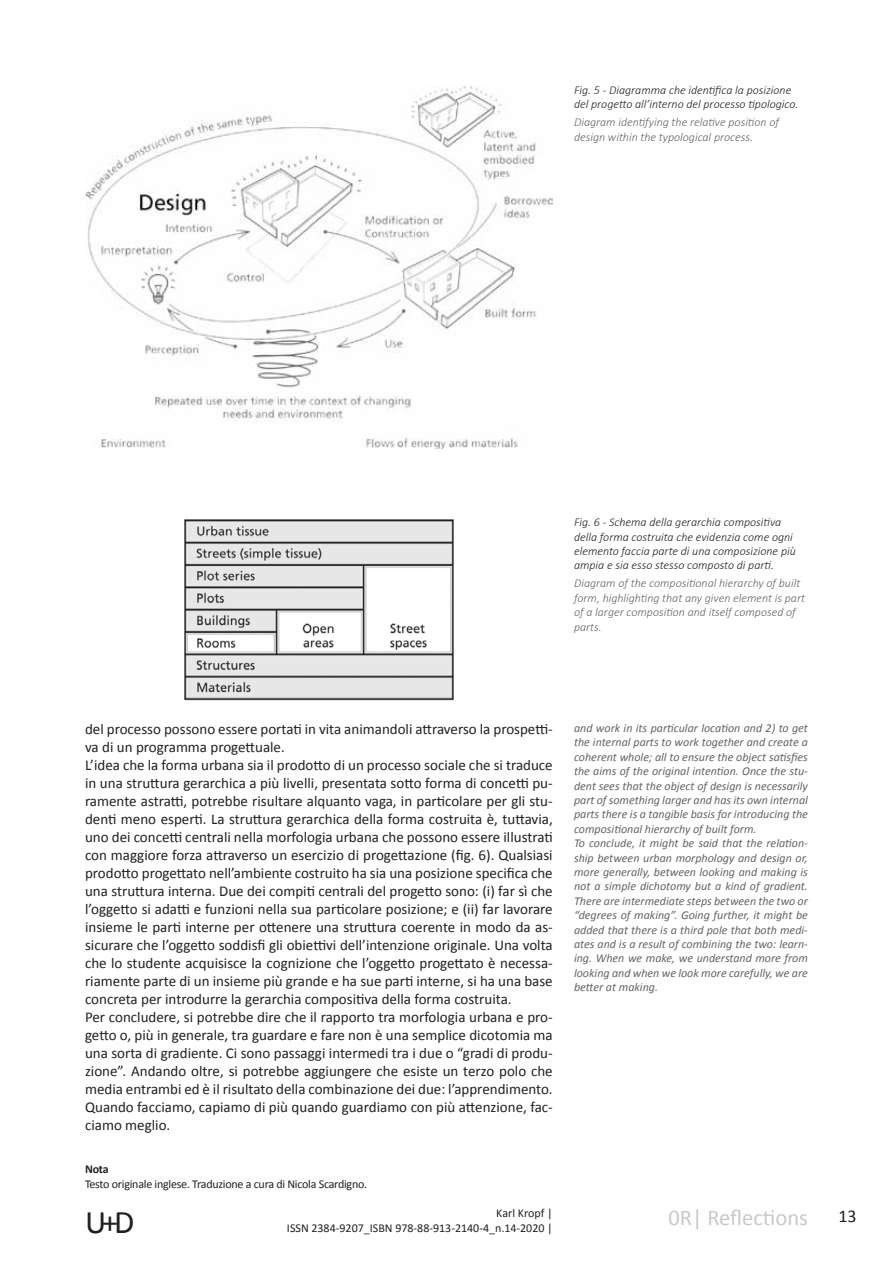
<style>
.page{position:relative;width:893px;height:1263px;background:#fff}
.page>*{position:absolute;margin:0;border:0;box-sizing:border-box;transform-origin:0 0}
.t1{font:33px "Calibri";color:#231f20}
.t2{font:22.5px "Calibri";color:#c7c9cb}
.t3{font:18px "Calibri";color:#231f20}
.t4{font:15px/18px "Calibri";color:#231f20}
.t5{font:italic 12px/14.4px "Calibri";color:#636466}
.t6{font:italic 300 12px/14.4px "Calibri";color:#231f20}
.t7{font:italic 300 12px/14.4px "Calibri";color:#636466}
.t8{font:12px "Calibri";color:#231f20}
.t9{font:12px "Calibri";letter-spacing:-.02em;color:#231f20}
.t10{font:700 12px "Calibri";color:#231f20}
</style>
<div class="page">
<img style="left:85px;top:85px;width:468px;height:363px">
<img style="left:184px;top:519px;width:270px;height:182px">
<p class="t6" style="left:574px;top:83px;width:226px">Fig. 5 - Diagramma che identifica la posizione del progetto all’interno del processo tipologico.</p>
<p class="t7" style="left:574px;top:115px;width:206px">Diagram identifying the relative position of design within the typological process.</p>
<p class="t6" style="left:574px;top:515px;width:223px">Fig. 6 - Schema della gerarchia compositiva della forma costruita che evidenzia come ogni elemento faccia parte di una composizione più ampia e sia esso stesso composto di parti.</p>
<p class="t7" style="left:574px;top:576px;width:232px">Diagram of the compositional hierarchy of built form, highlighting that any given element is part of a larger composition and itself composed of parts.</p>
<p class="t4" style="left:85px;top:720px;width:469px">del processo possono essere portati in vita animandoli attraverso la prospetti&shy;va di un programma progettuale.<br>L’idea che la forma urbana sia il prodotto di un processo sociale che si traduce in una struttura gerarchica a più livelli, presentata sotto forma di concetti pu&shy;ramente astratti, potrebbe risultare alquanto vaga, in particolare per gli stu&shy;denti meno esperti. La struttura gerarchica della forma costruita è, tuttavia, uno dei concetti centrali nella morfologia urbana che possono essere illustrati con maggiore forza attraverso un esercizio di progettazione (fig. 6). Qualsiasi prodotto progettato nell’ambiente costruito ha sia una posizione specifica che una struttura interna. Due dei compiti centrali del progetto sono: (i) far sì che l’oggetto si adatti e funzioni nella sua particolare posizione; e (ii) far lavorare insieme le parti interne per ottenere una struttura coerente in modo da as&shy;sicurare che l’oggetto soddisfi gli obiettivi dell’intenzione originale. Una volta che lo studente acquisisce la cognizione che l’oggetto progettato è necessa&shy;riamente parte di un insieme più grande e ha sue parti interne, si ha una base concreta per introdurre la gerarchia compositiva della forma costruita.<br>Per concludere, si potrebbe dire che il rapporto tra morfologia urbana e pro&shy;getto o, più in generale, tra guardare e fare non è una semplice dicotomia ma una sorta di gradiente. Ci sono passaggi intermedi tra i due o “gradi di produ&shy;zione”. Andando oltre, si potrebbe aggiungere che esiste un terzo polo che media entrambi ed è il risultato della combinazione dei due: l’apprendimento.<br>Quando facciamo, capiamo di più quando guardiamo con più attenzione, fac&shy;ciamo meglio.</p>
<p class="t10" style="left:85px;top:1162px;width:25px">Nota</p>
<p class="t9" style="left:85px;top:1176px;width:284px">Testo originale inglese. Traduzione a cura di Nicola Scardigno.</p>
<p class="t5" style="left:574px;top:720px;width:235px">and work in its particular location and 2) to get the internal parts to work together and create a coherent whole; all to ensure the object satisfies the aims of the original intention. Once the stu&shy;dent sees that the object of design is necessarily part of something larger and has its own internal parts there is a tangible basis for introducing the compositional hierarchy of built form.<br>To conclude, it might be said that the relation&shy;ship between urban morphology and design or, more generally, between looking and making is not a simple dichotomy but a kind of gradient.<br>There are intermediate steps between the two or “degrees of making”. Going further, it might be added that there is a third pole that both medi&shy;ates and is a result of combining the two: learn&shy;ing. When we make, we understand more from looking and when we look more carefully, we are better at making.</p>
<p class="t8" style="left:496px;top:1205px;width:58px">Karl Kropf |</p>
<p class="t3" style="left:838px;top:1204px;width:20px">13</p>
<h2 class="t2" style="left:668px;top:1203px;width:141px">0R| Reflections</h2>
<h1 class="t1" style="left:85px;top:1201px;width:51px">U+D</h1>
<p class="t8" style="left:287px;top:1220px;width:267px">ISSN 2384-9207_ISBN 978-88-913-2140-4_n.14-2020 |</p>
</div>
